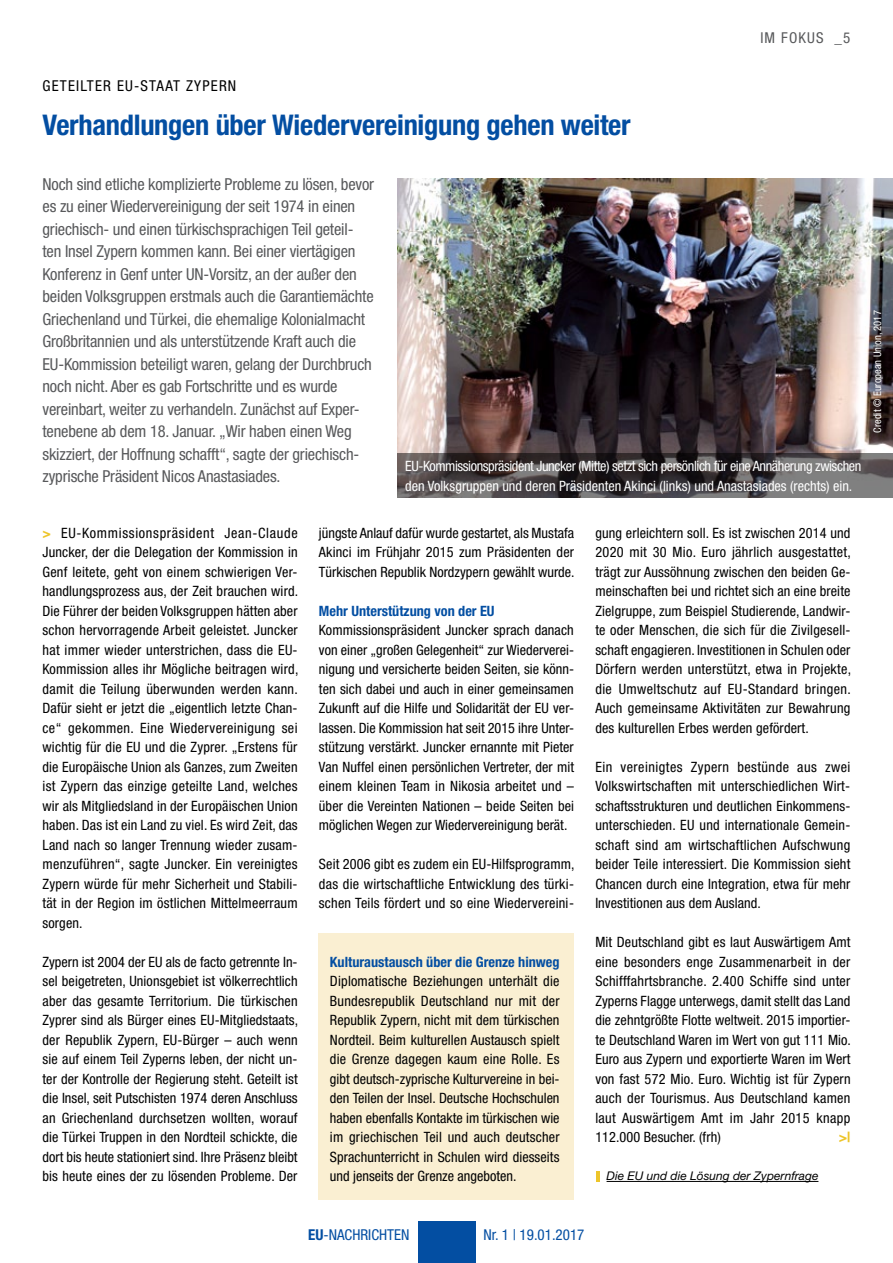
<style>
.page{position:relative;width:893px;height:1263px;background:#fff}
.page>*{position:absolute;margin:0;border:0;box-sizing:border-box;transform-origin:0 0}
.t1{font:700 condensed 28.5px "Helvetica Neue LT";letter-spacing:-.01em;color:#034ea2}
.t2{font:condensed 16.5px/22.5px "Helvetica Neue LT";letter-spacing:-.01em;color:#58595b}
.t3{font:condensed 15px "Helvetica Neue LT";color:#034ea2}
.t4{font:condensed 15px "Helvetica Neue LT";letter-spacing:.08em;color:#000}
.t5{font:condensed 15px "Helvetica Neue LT";color:#58595b}
.t6{font:condensed 14.25px/19.5px "Helvetica Neue LT";letter-spacing:.01em;color:#000;text-align:justify}
.t7{font:condensed 14.25px/19.5px "Helvetica Neue LT";letter-spacing:-.03em;color:#fff}
.t8{font:700 condensed 14.25px "Helvetica Neue LT";color:#034ea2}
.t9{font:700 condensed 14.25px "Helvetica Neue LT";color:#edc52a}
.t10{font:italic 12px "Helvetica Neue LT";color:#000}
.t11{font:condensed 10.5px "Helvetica Neue LT";color:#fff}
.s1{font-weight:700;color:#edc52a}
.s2{font-weight:700}
</style>
<div class="page">
<div style="left:418px;top:1221px;width:57px;height:42px;background:#034ea2"></div>
<img style="left:398px;top:179px;width:495px;height:274px">
<div style="left:319px;top:934px;width:255px;height:266px;background:#faefd2"></div>
<svg style="left:398px;top:453px;width:495px;height:45px;background:#4c4748"></svg>
<hr style="left:607px;top:1181px;width:211px;height:1px;background:#000">
<hr style="left:596px;top:1171px;width:4px;height:10px;background:#edc52a">
<p class="t4" style="left:43px;top:77px;width:54px">Geteilter</p>
<p class="t4" style="left:117px;top:77px;width:33px">EU-Staat</p>
<p class="t4" style="left:186px;top:77px;width:26px">Zypern</p>
<h1 class="t1" style="left:43px;top:108px;width:590px">Verhandlungen über Wiedervereinigung gehen weiter</h1>
<p class="t5" style="left:760px;top:29px;width:92px">Im Fokus _5</p>
<p class="t2" style="left:43px;top:173px;width:333px">Noch sind etliche komplizierte Probleme zu lösen, bevor es zu einer Wiedervereinigung der seit 1974 in einen griechisch- und einen türkischsprachigen Teil geteil&shy;ten Insel Zypern kommen kann. Bei einer viertägigen Konferenz in Genf unter UN-Vorsitz, an der außer den beiden Volksgruppen erstmals auch die Garantiemächte Griechenland und Türkei, die ehemalige Kolonialmacht Großbritannien und als unterstützende Kraft auch die EU-Kommission beteiligt waren, gelang der Durchbruch noch nicht. Aber es gab Fortschritte und es wurde vereinbart, weiter zu verhandeln. Zunächst auf Exper&shy;tenebene ab dem 18. Januar. „Wir haben einen Weg skizziert, der Hoffnung schafft“, sagte der griechisch&shy;zyprische Präsident Nicos Anastasiades.</p>
<p class="t7" style="left:405px;top:456px;width:457px">EU-Kommissionspräsident Juncker (Mitte) setzt sich persönlich für eine Annäherung zwischen den Volksgruppen und deren Präsidenten Akinci (links) und Anastasiades (rechts) ein.</p>
<p class="t11" style="left:871px;top:433px;width:124px;rotate:-90deg">Credit © European Union, 2017</p>
<p class="t6" style="left:43px;top:523px;width:257px"><span class="s1">&gt;</span> EU-Kommissionspräsident Jean-Claude Juncker, der die Delegation der Kommission in Genf leitete, geht von einem schwierigen Ver&shy;handlungsprozess aus, der Zeit brauchen wird.<br>Die Führer der beiden Volksgruppen hätten aber schon hervorragende Arbeit geleistet. Juncker hat immer wieder unterstrichen, dass die EU-Kommission alles ihr Mögliche beitragen wird, damit die Teilung überwunden werden kann.<br>Dafür sieht er jetzt die „eigentlich letzte Chan&shy;ce“ gekommen. Eine Wiedervereinigung sei wichtig für die EU und die Zyprer. „Erstens für die Europäische Union als Ganzes, zum Zweiten ist Zypern das einzige geteilte Land, welches wir als Mitgliedsland in der Europäischen Union haben. Das ist ein Land zu viel. Es wird Zeit, das Land nach so langer Trennung wieder zusam&shy;menzuführen“, sagte Juncker. Ein vereinigtes Zypern würde für mehr Sicherheit und Stabili&shy;tät in der Region im östlichen Mittelmeerraum sorgen.</p>
<p class="t6" style="left:43px;top:952px;width:257px">Zypern ist 2004 der EU als de facto getrennte In&shy;sel beigetreten, Unionsgebiet ist völkerrechtlich aber das gesamte Territorium. Die türkischen Zyprer sind als Bürger eines EU-Mitgliedstaats, der Republik Zypern, EU-Bürger – auch wenn sie auf einem Teil Zyperns leben, der nicht un&shy;ter der Kontrolle der Regierung steht. Geteilt ist die Insel, seit Putschisten 1974 deren Anschluss an Griechenland durchsetzen wollten, worauf die Türkei Truppen in den Nordteil schickte, die dort bis heute stationiert sind. Ihre Präsenz bleibt bis heute eines der zu lösenden Probleme. Der</p>
<p class="t6" style="left:319px;top:523px;width:257px">jüngste Anlauf dafür wurde gestartet, als Mustafa Akinci im Frühjahr 2015 zum Präsidenten der Türkischen Republik Nordzypern gewählt wurde.</p>
<p class="t8" style="left:319px;top:602px;width:177px">Mehr Unterstützung von der EU</p>
<p class="t6" style="left:319px;top:620px;width:257px">Kommissionspräsident Juncker sprach danach von einer „großen Gelegenheit“ zur Wiederverei&shy;nigung und versicherte beiden Seiten, sie könn&shy;ten sich dabei und auch in einer gemeinsamen Zukunft auf die Hilfe und Solidarität der EU ver&shy;lassen. Die Kommission hat seit 2015 ihre Unter&shy;stützung verstärkt. Juncker ernannte mit Pieter Van Nuffel einen persönlichen Vertreter, der mit einem kleinen Team in Nikosia arbeitet und – über die Vereinten Nationen – beide Seiten bei möglichen Wegen zur Wiedervereinigung berät.</p>
<p class="t6" style="left:319px;top:854px;width:257px">Seit 2006 gibt es zudem ein EU-Hilfsprogramm, das die wirtschaftliche Entwicklung des türki&shy;schen Teils fördert und so eine Wiedervereini-</p>
<p class="t8" style="left:330px;top:953px;width:231px">Kulturaustausch über die Grenze hinweg</p>
<p class="t6" style="left:330px;top:971px;width:231px">Diplomatische Beziehungen unterhält die Bundesrepublik Deutschland nur mit der Republik Zypern, nicht mit dem türkischen Nordteil. Beim kulturellen Austausch spielt die Grenze dagegen kaum eine Rolle. Es gibt deutsch-zyprische Kulturvereine in bei&shy;den Teilen der Insel. Deutsche Hochschulen haben ebenfalls Kontakte im türkischen wie im griechischen Teil und auch deutscher Sprachunterricht in Schulen wird diesseits und jenseits der Grenze angeboten.</p>
<p class="t6" style="left:595px;top:523px;width:257px">gung erleichtern soll. Es ist zwischen 2014 und 2020 mit 30 Mio. Euro jährlich ausgestattet, trägt zur Aussöhnung zwischen den beiden Ge&shy;meinschaften bei und richtet sich an eine breite Zielgruppe, zum Beispiel Studierende, Landwir&shy;te oder Menschen, die sich für die Zivilgesell&shy;schaft engagieren. Investitionen in Schulen oder Dörfern werden unterstützt, etwa in Projekte, die Umweltschutz auf EU-Standard bringen.<br>Auch gemeinsame Aktivitäten zur Bewahrung des kulturellen Erbes werden gefördert.</p>
<p class="t6" style="left:595px;top:757px;width:257px">Ein vereinigtes Zypern bestünde aus zwei Volkswirtschaften mit unterschiedlichen Wirt&shy;schaftsstrukturen und deutlichen Einkommens&shy;unterschieden. EU und internationale Gemein&shy;schaft sind am wirtschaftlichen Aufschwung beider Teile interessiert. Die Kommission sieht Chancen durch eine Integration, etwa für mehr Investitionen aus dem Ausland.</p>
<p class="t6" style="left:595px;top:932px;width:257px">Mit Deutschland gibt es laut Auswärtigem Amt eine besonders enge Zusammenarbeit in der Schifffahrtsbranche. 2.400 Schiffe sind unter Zyperns Flagge unterwegs, damit stellt das Land die zehntgrößte Flotte weltweit. 2015 importier&shy;te Deutschland Waren im Wert von gut 111 Mio.<br>Euro aus Zypern und exportierte Waren im Wert von fast 572 Mio. Euro. Wichtig ist für Zypern auch der Tourismus. Aus Deutschland kamen laut Auswärtigem Amt im Jahr 2015 knapp 112.000 Besucher. (frh)</p>
<p class="t9" style="left:839px;top:1128px;width:13px">&gt;|</p>
<p class="t10" style="left:607px;top:1169px;width:213px">Die EU und die Lösung der Zypernfrage</p>
<p class="t3" style="left:308px;top:1226px;width:103px"><span class="s2">EU</span>-NACHRICHTEN</p>
<p class="t3" style="left:484px;top:1226px;width:102px">Nr. 1 | 19.01.2017</p>
</div>
